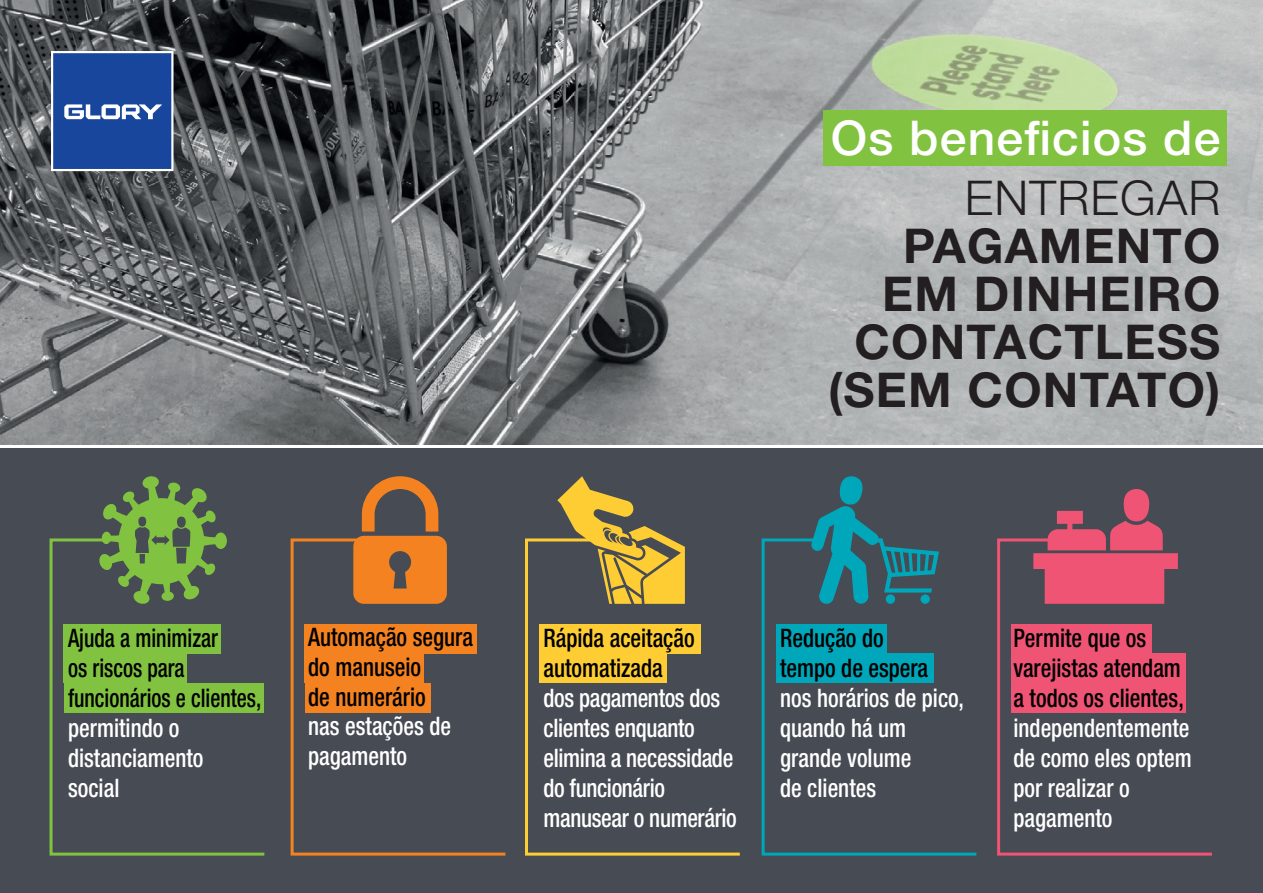
<style>
.page{position:relative;width:1263px;height:893px;background:#fff}
.page>*{position:absolute;margin:0;border:0;box-sizing:border-box;transform-origin:0 0}
.t1{font:700 48px/48px "Helvetica Neue LT Std";letter-spacing:.025em;color:#231f20;text-align:right}
.t2{font:500 48px "Helvetica Neue LT Std";letter-spacing:.025em;color:#fff}
.t3{font:300 48px "Helvetica Neue LT Std";letter-spacing:.025em;color:#231f20}
.t4{font:500 condensed 25.5px/30px "Helvetica Neue LT Std";color:#fff;scale:.9 1}
.t5{font:500 condensed 25.5px/30px "Helvetica Neue LT Std";color:#000001;scale:.9 1}
.t6{font:500 condensed 25.5px/30px "Helvetica Neue LT Std";color:#000001;scale:.85 1}
</style>
<div class="page">
<div style="left:0;top:446px;width:1263px;height:447px;background:#464b54"></div>
<img style="left:0;top:0;width:1263px;height:445px">
<svg style="left:51px;top:51px;width:122px;height:120px;background:#335ca8"></svg>
<hr style="left:0;top:445px;width:1263px;height:3px;background:#fff">
<div style="left:823px;top:111px;width:404px;height:55px;background:#81c340"></div>
<svg style="left:102px;top:476px;width:124px;height:61px"></svg>
<svg style="left:49px;top:537px;width:216px;height:319px"></svg>
<svg style="left:359px;top:476px;width:82px;height:61px"></svg>
<svg style="left:290px;top:537px;width:216px;height:319px"></svg>
<svg style="left:557px;top:476px;width:109px;height:61px"></svg>
<svg style="left:525px;top:537px;width:215px;height:319px"></svg>
<svg style="left:813px;top:476px;width:66px;height:61px"></svg>
<svg style="left:761px;top:537px;width:216px;height:319px"></svg>
<svg style="left:1048px;top:489px;width:115px;height:48px"></svg>
<svg style="left:997px;top:537px;width:215px;height:319px"></svg>
<div style="left:305px;top:624px;width:172px;height:30px;background:#f58220"></div>
<div style="left:305px;top:653px;width:119px;height:30px;background:#f58220"></div>
<div style="left:305px;top:683px;width:125px;height:29px;background:#f58220"></div>
<div style="left:539px;top:624px;width:162px;height:30px;background:#fecd34"></div>
<div style="left:539px;top:653px;width:128px;height:30px;background:#fecd34"></div>
<div style="left:776px;top:624px;width:110px;height:30px;background:#00a6b9"></div>
<div style="left:776px;top:653px;width:157px;height:30px;background:#00a6b9"></div>
<div style="left:1011px;top:624px;width:141px;height:30px;background:#f05474"></div>
<div style="left:1011px;top:653px;width:175px;height:30px;background:#f05474"></div>
<div style="left:1011px;top:683px;width:175px;height:30px;background:#f05474"></div>
<div style="left:64px;top:624px;width:157px;height:30px;background:#81c340"></div>
<div style="left:64px;top:653px;width:123px;height:30px;background:#81c340"></div>
<div style="left:64px;top:683px;width:200px;height:29px;background:#81c340"></div>
<h1 class="t2" style="left:831px;top:110px;width:391px">Os beneficios de</h1>
<h1 class="t3" style="left:965px;top:169px;width:257px">ENTREGAR</h1>
<h1 class="t1" style="left:828px;top:221px;width:394px">PAGAMENTO<br>EM DINHEIRO<br>CONTACTLESS (SEM CONTATO)</h1>
<p class="t6" style="left:68px;top:623px;width:229px">Ajuda a minimizar<br>os riscos para funcionários e clientes,</p>
<p class="t4" style="left:68px;top:713px;width:152px">permitindo o distanciamento social</p>
<p class="t5" style="left:308px;top:621px;width:185px">Automação segura do manuseio<br>de numerário</p>
<p class="t4" style="left:308px;top:711px;width:160px">nas estações de pagamento</p>
<p class="t5" style="left:543px;top:623px;width:170px">Rápida aceitação automatizada</p>
<p class="t4" style="left:543px;top:683px;width:216px">dos pagamentos dos clientes enquanto elimina a necessidade do funcionário manusear o numerário</p>
<p class="t5" style="left:780px;top:623px;width:166px">Redução do tempo de espera</p>
<p class="t4" style="left:780px;top:683px;width:206px">nos horários de pico, quando há um grande volume<br>de clientes</p>
<p class="t5" style="left:1013px;top:623px;width:191px">Permite que os varejistas atendam a todos os clientes,</p>
<p class="t4" style="left:1013px;top:713px;width:200px">independentemente de como eles optem por realizar o pagamento</p>
</div>
